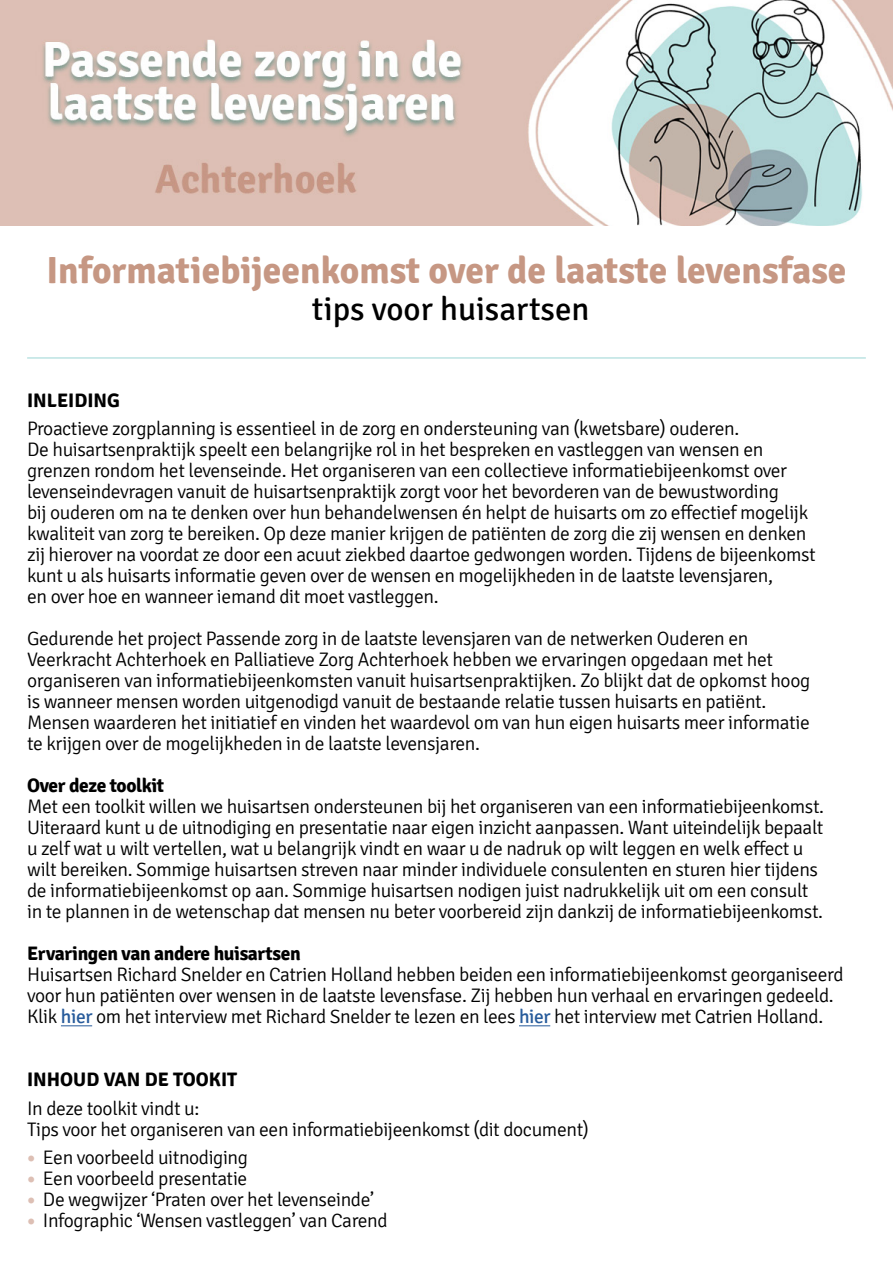
<style>
.page{position:relative;width:893px;height:1263px;background:#fff}
.page>*{position:absolute;margin:0;border:0;box-sizing:border-box;transform-origin:0 0}
.t1{font:700 37.5px "Signika";color:#c69783}
.t2{font:33px "Signika";color:#000}
.t3{font:300 19.5px/21px "Signika";letter-spacing:-.02em;color:#000}
.t4{font:700 19.5px "Signika";letter-spacing:-.02em;color:#000}
.t5{font:700 19.5px "Signika";color:#000}
.s1{font-weight:400;color:#275b9b}
</style>
<div class="page">
<hr style="left:61px;top:1025px;width:31px;height:1px;background:#275b9b">
<hr style="left:519px;top:1025px;width:31px;height:1px;background:#275b9b">
<img style="left:0;top:0;width:893px;height:225px">
<hr style="left:27px;top:357px;width:839px;height:2px;background:#bce3e2">
<h1 class="t1" style="left:46px;top:248px;width:802px">Informatiebijeenkomst over de laatste levensfase</h1>
<h2 class="t2" style="left:312px;top:291px;width:279px">tips voor huisartsen</h2>
<p class="t5" style="left:27px;top:388px;width:94px">INLEIDING</p>
<p class="t3" style="left:27px;top:419px;width:790px">Proactieve zorgplanning is essentieel in de zorg en ondersteuning van (kwetsbare) ouderen.<br>De huisartsenpraktijk speelt een belangrijke rol in het bespreken en vastleggen van wensen en grenzen rondom het levenseinde. Het organiseren van een collectieve informatiebijeenkomst over levenseindevragen vanuit de huisartsenpraktijk zorgt voor het bevorderen van de bewustwording<br>bij ouderen om na te denken over hun behandelwensen én helpt de huisarts om zo effectief mogelijk kwaliteit van zorg te bereiken. Op deze manier krijgen de patiënten de zorg die zij wensen en denken zij hierover na voordat ze door een acuut ziekbed daartoe gedwongen worden. Tijdens de bijeenkomst kunt u als huisarts informatie geven over de wensen en mogelijkheden in de laatste levensjaren,<br>en over hoe en wanneer iemand dit moet vastleggen.</p>
<p class="t3" style="left:27px;top:629px;width:785px">Gedurende het project Passende zorg in de laatste levensjaren van de netwerken Ouderen en Veerkracht Achterhoek en Palliatieve Zorg Achterhoek hebben we ervaringen opgedaan met het organiseren van informatiebijeenkomsten vanuit huisartsenpraktijken. Zo blijkt dat de opkomst hoog is wanneer mensen worden uitgenodigd vanuit de bestaande relatie tussen huisarts en patiënt.<br>Mensen waarderen het initiatief en vinden het waardevol om van hun eigen huisarts meer informatie te krijgen over de mogelijkheden in de laatste levensjaren.</p>
<p class="t4" style="left:27px;top:774px;width:139px">Over deze toolkit</p>
<p class="t3" style="left:27px;top:797px;width:798px">Met een toolkit willen we huisartsen ondersteunen bij het organiseren van een informatiebijeenkomst.<br>Uiteraard kunt u de uitnodiging en presentatie naar eigen inzicht aanpassen. Want uiteindelijk bepaalt u zelf wat u wilt vertellen, wat u belangrijk vindt en waar u de nadruk op wilt leggen en welk effect u wilt bereiken. Sommige huisartsen streven naar minder individuele consulenten en sturen hier tijdens de informatiebijeenkomst op aan. Sommige huisartsen nodigen juist nadrukkelijk uit om een consult in te plannen in de wetenschap dat mensen nu beter voorbereid zijn dankzij de informatiebijeenkomst.</p>
<p class="t4" style="left:27px;top:942px;width:275px">Ervaringen van andere huisartsen</p>
<p class="t3" style="left:27px;top:965px;width:818px">Huisartsen Richard Snelder en Catrien Holland hebben beiden een informatiebijeenkomst georganiseerd voor hun patiënten over wensen in de laatste levensfase. Zij hebben hun verhaal en ervaringen gedeeld.<br>Klik <span class="s1">hier</span> om het interview met Richard Snelder te lezen en lees <span class="s1">hier</span> het interview met Catrien Holland.</p>
<p class="t5" style="left:27px;top:1068px;width:212px">INHOUD VAN DE TOOKIT</p>
<p class="t3" style="left:27px;top:1098px;width:563px">In deze toolkit vindt u:<br>Tips voor het organiseren van een informatiebijeenkomst (dit document)</p>
<p class="t3" style="left:43px;top:1148px;width:346px">Een voorbeeld uitnodiging<br>Een voorbeeld presentatie<br>De wegwijzer ‘Praten over het levenseinde’ Infographic ‘Wensen vastleggen’ van Carend</p>
</div>
